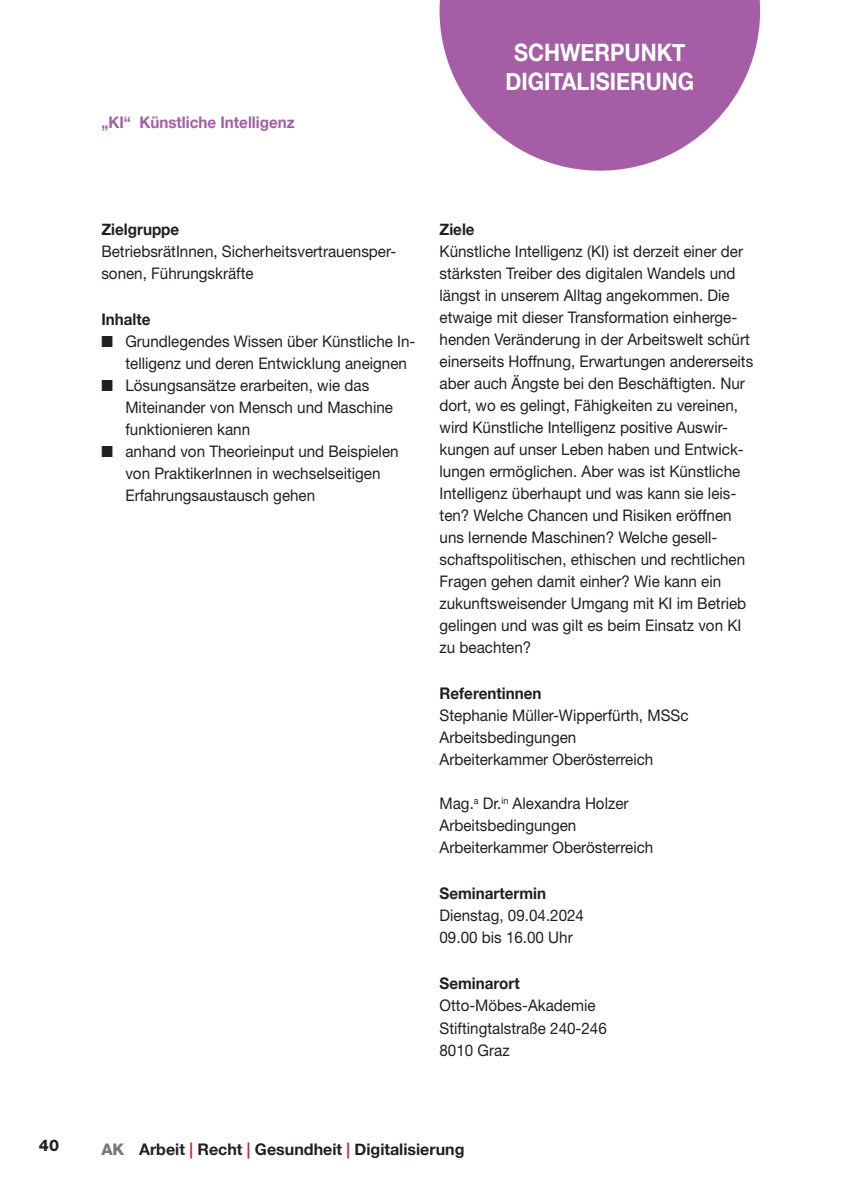
<style>
.page{position:relative;width:843px;height:1191px;background:#fff}
.page>*{position:absolute;margin:0;border:0;box-sizing:border-box;transform-origin:0 0}
.Grundschrift{font:700 24px/28.8px "Helvetica Neue";color:#fff;text-align:center;scale:.9 1}
.Fließtext{font:16px/22px "Helvetica Neue LT Std";color:#231f20;scale:.95 1}
.Überschrift_3{font:700 16px "Helvetica Neue";color:#231f20;scale:.95 1}
.Überschrift_3-2{font:700 16px "Helvetica Neue";color:#231f20}
.Überschrift_2_VIOLETT{font:700 16px "Helvetica Neue";color:#a55ea6;scale:.95 1}
.t1{font:800 16px "Helvetica Neue LT Std";color:#231f20}
.s1{font-family:"Helvetica Neue LT Std";font-weight:800;color:#76787b}
.s2{color:#d1232a}
</style>
<div class="page">
<svg style="left:439px;top:0;width:321px;height:171px;fill:#a55ea6"></svg>
<p class="Überschrift_2_VIOLETT" style="left:101px;top:110px;width:205px">„KI“ Künstliche Intelligenz</p>
<p class="Grundschrift" style="left:505px;top:39px;width:211px">SCHWERPUNKT<br>DIGITALISIERUNG</p>
<p class="Überschrift_3" style="left:101px;top:217px;width:84px">Zielgruppe</p>
<p class="Fließtext" style="left:101px;top:240px;width:312px">BetriebsrätInnen, Sicherheitsvertrauensper&shy;sonen, Führungskräfte</p>
<p class="Überschrift_3" style="left:101px;top:307px;width:53px">Inhalte</p>
<p class="Fließtext" style="left:125px;top:330px;width:307px;text-indent:-24px">■ Grundlegendes Wissen über Künstliche In&shy;telligenz und deren Entwicklung aneignen</p>
<p class="Fließtext" style="left:125px;top:374px;width:283px;text-indent:-24px">■ Lösungsansätze erarbeiten, wie das<br>Miteinander von Mensch und Maschine funktionieren kann</p>
<p class="Fließtext" style="left:125px;top:440px;width:289px;text-indent:-24px">■ anhand von Theorieinput und Beispielen von PraktikerInnen in wechselseitigen<br>Erfahrungsaustausch gehen</p>
<p class="Überschrift_3" style="left:439px;top:217px;width:38px">Ziele</p>
<p class="Fließtext" style="left:439px;top:240px;width:332px">Künstliche Intelligenz (KI) ist derzeit einer der stärksten Treiber des digitalen Wandels und längst in unserem Alltag angekommen. Die etwaige mit dieser Transformation einherge&shy;henden Veränderung in der Arbeitswelt schürt einerseits Hoffnung, Erwartungen andererseits aber auch Ängste bei den Beschäftigten. Nur dort, wo es gelingt, Fähigkeiten zu vereinen, wird Künstliche Intelligenz positive Auswir&shy;kungen auf unser Leben haben und Entwick&shy;lungen ermöglichen. Aber was ist Künstliche Intelligenz überhaupt und was kann sie leis&shy;ten? Welche Chancen und Risiken eröffnen uns lernende Maschinen? Welche gesell&shy;schaftspolitischen, ethischen und rechtlichen Fragen gehen damit einher? Wie kann ein zukunftsweisender Umgang mit KI im Betrieb gelingen und was gilt es beim Einsatz von KI zu beachten?</p>
<p class="Überschrift_3" style="left:439px;top:681px;width:109px">Referentinnen</p>
<p class="Fließtext" style="left:439px;top:704px;width:263px">Stephanie Müller-Wipperfürth, MSSc</p>
<p class="Fließtext" style="left:439px;top:726px;width:146px">Arbeitsbedingungen</p>
<p class="Fließtext" style="left:439px;top:748px;width:226px">Arbeiterkammer Oberösterreich</p>
<p class="Fließtext" style="left:439px;top:792px;width:200px">Mag.<sup>a</sup> Dr.<sup>in</sup> Alexandra Holzer</p>
<p class="Fließtext" style="left:439px;top:814px;width:146px">Arbeitsbedingungen</p>
<p class="Fließtext" style="left:439px;top:836px;width:226px">Arbeiterkammer Oberösterreich</p>
<p class="Überschrift_3" style="left:439px;top:881px;width:114px">Seminartermin</p>
<p class="Fließtext" style="left:439px;top:904px;width:154px">Dienstag, 09.04.2024</p>
<p class="Fließtext" style="left:439px;top:926px;width:142px">09.00 bis 16.00 Uhr</p>
<p class="Überschrift_3" style="left:439px;top:971px;width:86px">Seminarort</p>
<p class="Fließtext" style="left:439px;top:994px;width:166px">Otto-Möbes-Akademie</p>
<p class="Fließtext" style="left:439px;top:1016px;width:178px">Stiftingtalstraße 240-246</p>
<p class="Fließtext" style="left:439px;top:1038px;width:75px">8010 Graz</p>
<p class="t1" style="left:39px;top:1135px;width:22px">40</p>
<p class="Überschrift_3-2" style="left:101px;top:1136px;width:364px"><span class="s1">AK</span> Arbeit <span class="s2">|</span> Recht <span class="s2">|</span> Gesundheit <span class="s2">|</span> Digitalisierung</p>
</div>
